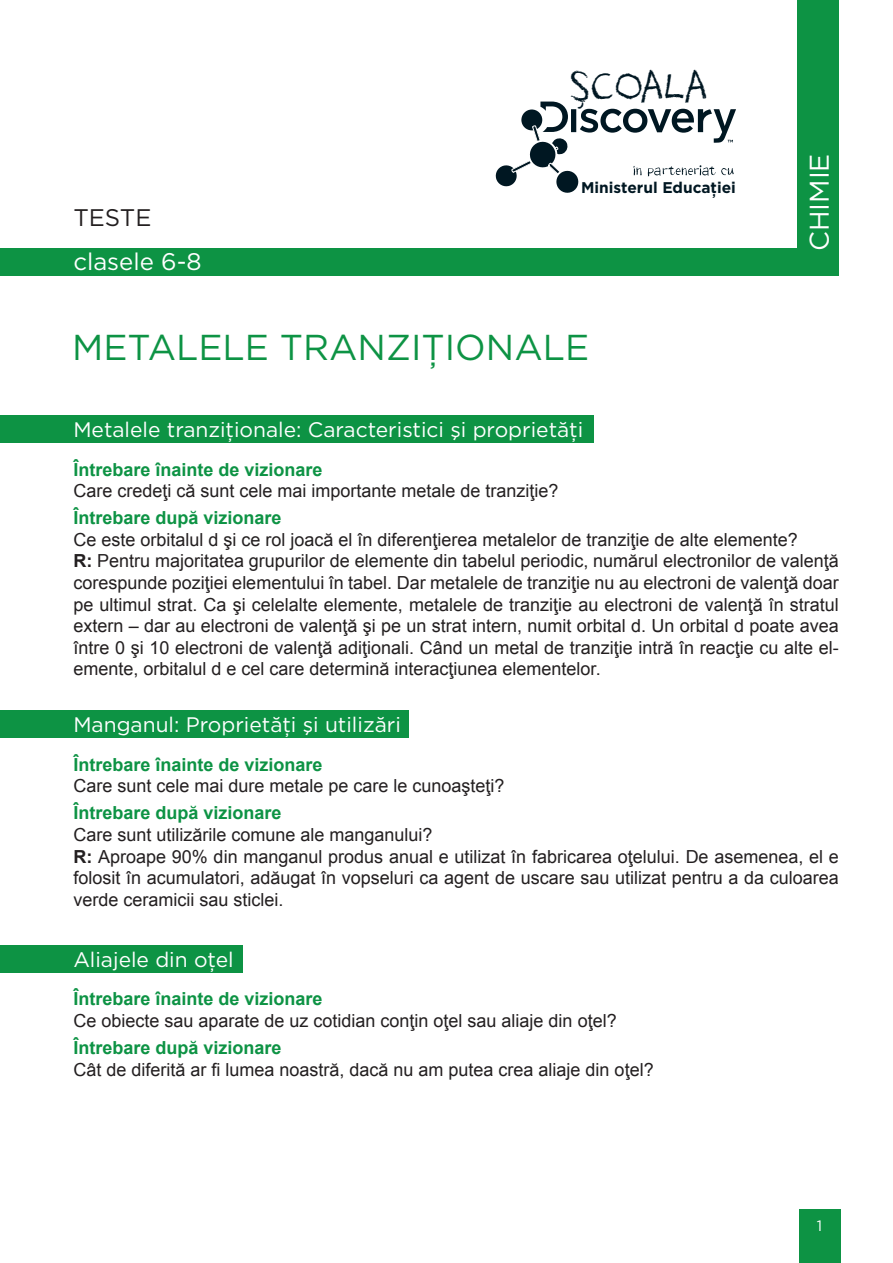
<style>
.page{position:relative;width:893px;height:1263px;background:#fff}
.page>*{position:absolute;margin:0;border:0;box-sizing:border-box;transform-origin:0 0}
.t1{font:40.35px "Drawzing";color:#001722}
.t2{font:36px "Gotham";color:#0d9344}
.t3{font:27px "Gotham";color:#fff}
.t4{font:24px "Gotham";color:#fff}
.t5{font:24px "Gotham";color:#231f20}
.t6{font:21px "Gotham";color:#fff}
.t7{font:18px/21.6px "Arial";color:#231f20;text-align:justify}
.t8{font:700 18px "Arial";color:#0d9344}
.t9{font:700 15.45px "Gotham";color:#001722}
.t10{font:15px "Gotham";color:#fff}
.t11{font:700 11.85px "Gotham";color:#001722}
.s1{font-weight:700}
</style>
<div class="page">
<div style="left:799px;top:1209px;width:41px;height:54px;background:#0d9344"></div>
<div style="left:0;top:249px;width:839px;height:27px;background:#0d9344"></div>
<div style="left:797px;top:0;width:42px;height:261px;background:#0d9344"></div>
<div style="left:0;top:416px;width:593px;height:27px;background:#0d9344"></div>
<div style="left:0;top:945px;width:242px;height:27px;background:#0d9344"></div>
<div style="left:0;top:711px;width:408px;height:27px;background:#0d9344"></div>
<svg style="left:495px;top:102px;width:241px;height:91px"></svg>
<p class="t1" style="left:569px;top:61px;width:139px">SCOALA</p>
<p class="t5" style="left:73px;top:202px;width:80px">TESTE</p>
<p class="t4" style="left:73px;top:246px;width:130px">clasele 6-8</p>
<p class="t9" style="left:581px;top:177px;width:156px">Ministerul Educatiei</p>
<p class="t11" style="left:712px;top:184px;width:5px">,</p>
<p class="t2" style="left:72px;top:324px;width:518px">METALELE TRANZIŢIONALE</p>
<p class="t6" style="left:73px;top:416px;width:511px">Metalele tranziţionale: Caracteristici şi proprietăţi</p>
<p class="t3" style="left:802px;top:251px;width:99px;rotate:-90deg">CHIMIE</p>
<p class="t8" style="left:73px;top:457px;width:251px">Întrebare înainte de vizionare</p>
<p class="t7" style="left:73px;top:480px;width:487px">Care credeţi că sunt cele mai importante metale de tranziţie?</p>
<p class="t8" style="left:73px;top:506px;width:210px">Întrebare după vizionare</p>
<p class="t7" style="left:73px;top:529px;width:726px">Ce este orbitalul d şi ce rol joacă el în diferenţierea metalelor de tranziţie de alte elemente?</p>
<p class="t7" style="left:73px;top:550px;width:767px"><span class="s1">R:</span> Pentru majoritatea grupurilor de elemente din tabelul periodic, numărul electronilor de valenţă corespunde poziţiei elementului în tabel. Dar metalele de tranziţie nu au electroni de valenţă doar pe ultimul strat. Ca şi celelalte elemente, metalele de tranziţie au electroni de valenţă în stratul extern – dar au electroni de valenţă şi pe un strat intern, numit orbital d. Un orbital d poate avea între 0 şi 10 electroni de valenţă adiţionali. Când un metal de tranziţie intră în reacţie cu alte el&shy;emente, orbitalul d e cel care determină interacţiunea elementelor.</p>
<p class="t6" style="left:73px;top:711px;width:329px">Manganul: Proprietăţi şi utilizări</p>
<p class="t8" style="left:73px;top:752px;width:251px">Întrebare înainte de vizionare</p>
<p class="t7" style="left:73px;top:775px;width:433px">Care sunt cele mai dure metale pe care le cunoaşteţi?</p>
<p class="t8" style="left:73px;top:801px;width:210px">Întrebare după vizionare</p>
<p class="t7" style="left:73px;top:824px;width:361px">Care sunt utilizările comune ale manganului?</p>
<p class="t7" style="left:73px;top:846px;width:767px"><span class="s1">R:</span> Aproape 90% din manganul produs anual e utilizat în fabricarea oţelului. De asemenea, el e folosit în acumulatori, adăugat în vopseluri ca agent de uscare sau utilizat pentru a da culoarea verde ceramicii sau sticlei.</p>
<p class="t6" style="left:73px;top:946px;width:162px">Aliajele din oţel</p>
<p class="t8" style="left:73px;top:987px;width:251px">Întrebare înainte de vizionare</p>
<p class="t7" style="left:73px;top:1010px;width:545px">Ce obiecte sau aparate de uz cotidian conţin oţel sau aliaje din oţel?</p>
<p class="t8" style="left:73px;top:1036px;width:210px">Întrebare după vizionare</p>
<p class="t7" style="left:73px;top:1059px;width:582px">Cât de diferită ar fi lumea noastră, dacă nu am putea crea aliaje din oţel?</p>
<p class="t10" style="left:817px;top:1216px;width:7px">1</p>
</div>
